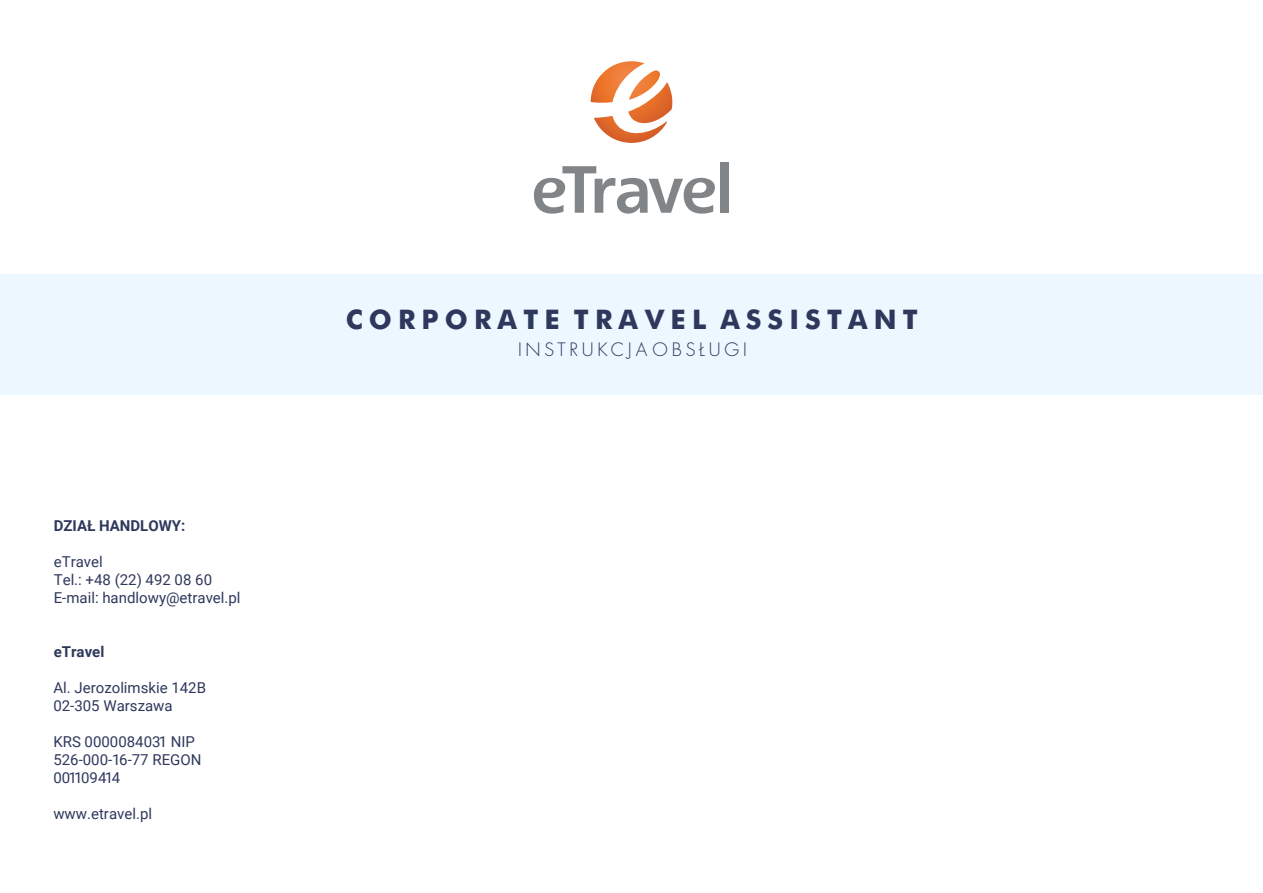
<style>
.page{position:relative;width:1263px;height:893px;background:#fff}
.page>*{position:absolute;margin:0;border:0;box-sizing:border-box;transform-origin:0 0}
.t1{font:700 27px "Futura BT";letter-spacing:.225em;color:#2e385c}
.t2{font:300 18px "Futura CE";letter-spacing:.21em;color:#2e385c}
.t3{font:15px/18px "Roboto";color:#2e385c}
.t4{font:700 15px "Roboto";color:#2e385c}
</style>
<div class="page">
<div style="left:0;top:274px;width:1263px;height:121px;background:#edf7ff"></div>
<svg style="left:591px;top:61px;width:81px;height:82px"></svg>
<div style="left:720px;top:163px;width:9px;height:50px;background:#828587"></div>
<svg style="left:534px;top:166px;width:181px;height:48px"></svg>
<p class="t4" style="left:54px;top:515px;width:133px">DZIAŁ HANDLOWY:</p>
<p class="t3" style="left:54px;top:552px;width:188px">eTravel<br>Tel.: +48 (22) 492 08 60<br>E-mail: handlowy@etravel.pl</p>
<p class="t4" style="left:54px;top:641px;width:52px">eTravel</p>
<p class="t3" style="left:53px;top:678px;width:154px">Al. Jerozolimskie 142B<br>02-305 Warszawa</p>
<p class="t3" style="left:53px;top:732px;width:150px">KRS 0000084031 NIP<br>526-000-16-77 REGON<br>001109414</p>
<p class="t3" style="left:53px;top:804px;width:100px">www.etravel.pl</p>
<h1 class="t1" style="left:346px;top:309px;width:574px">CORPORATE TRAVEL ASSISTANT</h1>
<p class="t2" style="left:518px;top:340px;width:230px">INSTRUKCJA OBSŁUGI</p>
</div>
